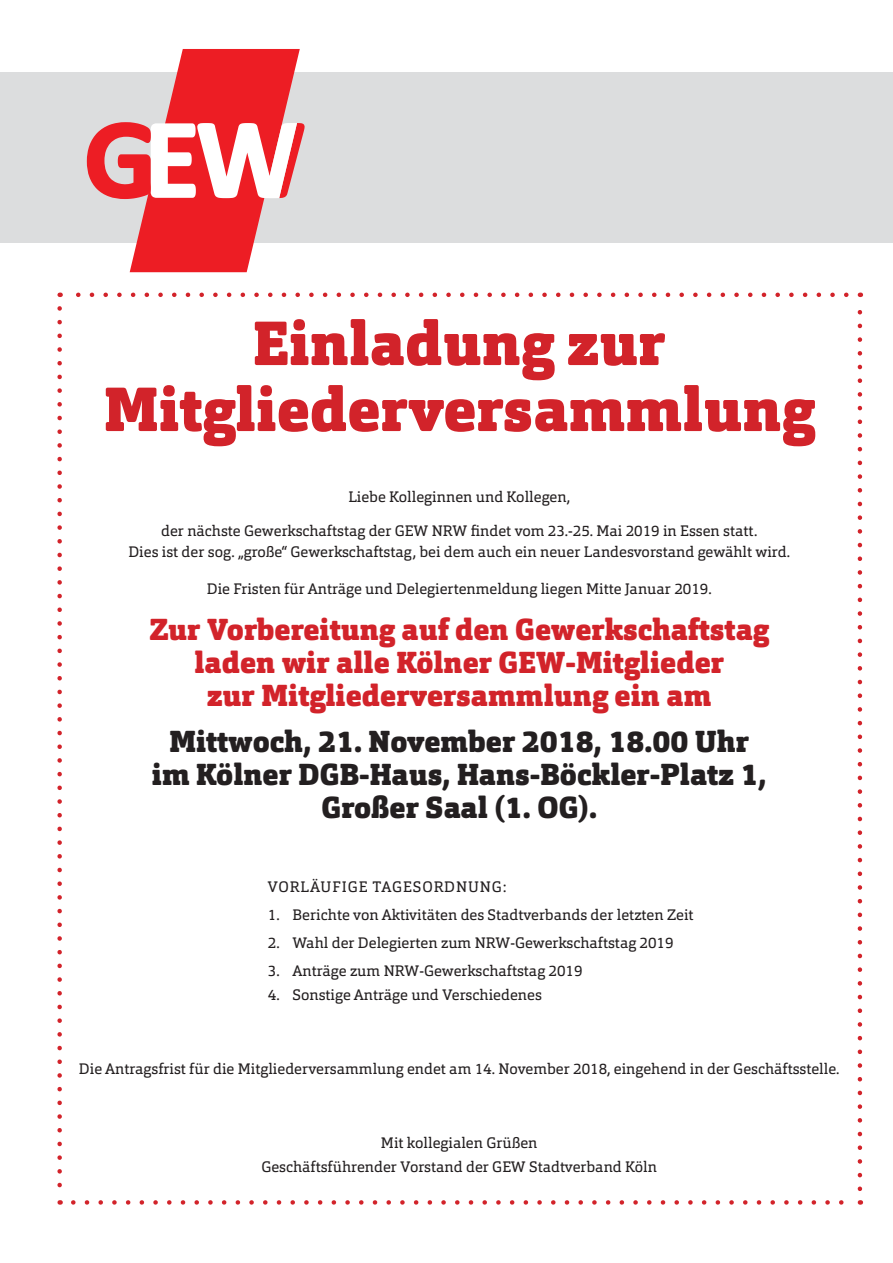
<style>
.page{position:relative;width:893px;height:1263px;background:#fff}
.page>*{position:absolute;margin:0;border:0;box-sizing:border-box;transform-origin:0 0}
.t1{font:900 61.5px/66px "Orgon Slab";color:#d2232a;text-align:center}
.t2{font:900 30px/33px "Orgon Slab";color:#d2232a;text-align:center}
.t3{font:900 30px/33px "Orgon Slab";color:#231f20;text-align:center}
.t4{font:15px/21px "Orgon Slab";color:#231f20;text-align:center}
.t5{font:15px "Orgon Slab";letter-spacing:.06em;color:#231f20}
</style>
<div class="page">
<div style="left:0;top:72px;width:893px;height:170px;background:#dcddde"></div>
<svg style="left:87px;top:49px;width:218px;height:223px"></svg>
<svg style="left:73px;top:1200px;width:771px;height:5px"></svg>
<svg style="left:57px;top:308px;width:5px;height:897px"></svg>
<svg style="left:858px;top:293px;width:4px;height:896px"></svg>
<svg style="left:60px;top:293px;width:786px;height:4px"></svg>
<h1 class="t1" style="left:104px;top:311px;width:712px">Einladung zur<br>Mitgliederversammlung</h1>
<p class="t4" style="left:348px;top:486px;width:223px">Liebe Kolleginnen und Kollegen,</p>
<p class="t4" style="left:128px;top:520px;width:663px">der nächste Gewerkschaftstag der GEW NRW findet vom 23.-25. Mai 2019 in Essen statt.<br>Dies ist der sog. „große“ Gewerkschaftstag, bei dem auch ein neuer Landesvorstand gewählt wird.</p>
<p class="t4" style="left:207px;top:578px;width:506px">Die Fristen für Anträge und Delegiertenmeldung liegen Mitte Januar 2019.</p>
<h2 class="t2" style="left:149px;top:613px;width:621px">Zur Vorbereitung auf den Gewerkschaftstag laden wir alle Kölner GEW-Mitglieder<br>zur Mitgliederversammlung ein am</h2>
<h2 class="t3" style="left:152px;top:725px;width:616px">Mittwoch, 21. November 2018, 18.00 Uhr im Kölner DGB-Haus, Hans-Böckler-Platz 1,<br>Großer Saal (1. OG).</h2>
<p class="t5" style="left:268px;top:877px;width:240px">VORLÄUFIGE TAGESORDNUNG:</p>
<p class="t4" style="left:268px;top:904px;width:427px">1. Berichte von Aktivitäten des Stadtverbands der letzten Zeit</p>
<p class="t4" style="left:268px;top:932px;width:407px">2. Wahl der Delegierten zum NRW-Gewerkschaftstag 2019</p>
<p class="t4" style="left:268px;top:960px;width:316px">3. Anträge zum NRW-Gewerkschaftstag 2019</p>
<p class="t4" style="left:268px;top:984px;width:275px">4. Sonstige Anträge und Verschiedenes</p>
<p class="t4" style="left:79px;top:1058px;width:762px">Die Antragsfrist für die Mitgliederversammlung endet am 14. November 2018, eingehend in der Geschäftsstelle.</p>
<p class="t4" style="left:261px;top:1131px;width:397px;line-height:24px">Mit kollegialen Grüßen<br>Geschäftsführender Vorstand der GEW Stadtverband Köln</p>
</div>
